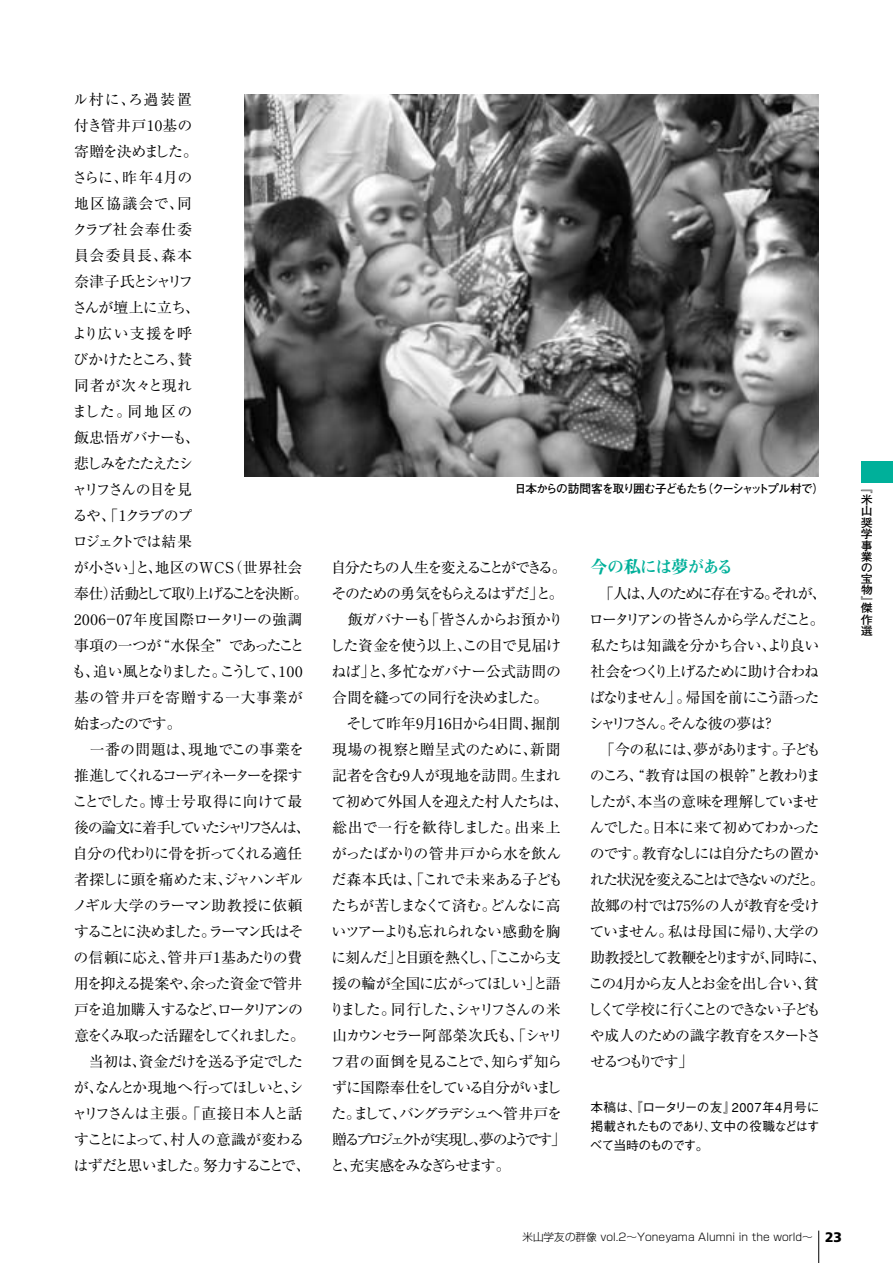
<style>
.page{position:relative;width:893px;height:1263px;background:#fff}
.page>*{position:absolute;margin:0;border:0;box-sizing:border-box;transform-origin:0 0}
.t1{font:16.95px "Midashi Min MA31";letter-spacing:-.06em;color:#00b09a}
.t2{font:14.85px/26px "Ryumin";letter-spacing:-.085em;color:#000}
.t3{font:900 13.8px "Frutiger";color:#000}
.t4{font:500 12.75px/19.2px "Gothic BBB";letter-spacing:-.065em;color:#000;text-align:justify}
.t5{font:700 11.7px "Futo Go B101";letter-spacing:-.11em;color:#000}
.t6{font:700 11.4px/11.2px "Futo Go B101";color:#000;text-align:justify;scale:1.05 1}
.t7{font:300 10.65px "Shin Go";color:#000}
</style>
<div class="page">
<hr style="left:818px;top:1231px;width:1px;height:32px;background:#000">
<img style="left:244px;top:94px;width:574px;height:383px">
<div style="left:861px;top:462px;width:31px;height:21px;background:#00b09a"></div>
<p class="t2" style="left:72px;top:89px;width:240px">ル村に、ろ過装置<br>付き管井戸10基の<br>寄贈を決めました。<br>さらに、昨年4月の<br>地区協議会で、同<br>クラブ社会奉仕委<br>員会委員長、森本<br>奈津子氏とシャリフ<br>さんが壇上に立ち、<br>より広い支援を呼<br>びかけたところ、賛<br>同者が次々と現れ<br>ました。同地区の<br>飯忠悟ガバナーも、<br>悲しみをたたえたシ<br>ャリフさんの目を見<br>るや、「1クラブのプ<br>ロジェクトでは結果<br>が小さい」と、地区のＷＣＳ（世界社会奉仕）活動として取り上げることを決断。<br>2006－07年度国際ロータリーの強調事項の一つが“水保全”であったことも、追い風となりました。こうして、100基の管井戸を寄贈する一大事業が始まったのです。<br>　一番の問題は、現地でこの事業を推進してくれるコーディネーターを探すことでした。博士号取得に向けて最後の論文に着手していたシャリフさんは、自分の代わりに骨を折ってくれる適任者探しに頭を痛めた末、ジャハンギルノギル大学のラーマン助教授に依頼することに決めました。ラーマン氏はその信頼に応え、管井戸1基あたりの費用を抑える提案や、余った資金で管井戸を追加購入するなど、ロータリアンの意をくみ取った活躍をしてくれました。　当初は、資金だけを送る予定でしたが、なんとか現地へ行ってほしいと、シャリフさんは主張。「直接日本人と話すことによって、村人の意識が変わるはずだと思いました。努力することで、</p>
<p class="t5" style="left:515px;top:484px;width:310px">日本からの訪問客を取り囲む子どもたち（クーシャットプル村で）</p>
<p class="t2" style="left:329px;top:557px;width:240px">自分たちの人生を変えることができる。そのための勇気をもらえるはずだ」と。　飯ガバナーも「皆さんからお預かりした資金を使う以上、この目で見届けねば」と、多忙なガバナー公式訪問の合間を縫っての同行を決めました。<br>　そして昨年9月16日から4日間、掘削現場の視察と贈呈式のために、新聞記者を含む9人が現地を訪問。生まれて初めて外国人を迎えた村人たちは、総出で一行を歓待しました。出来上がったばかりの管井戸から水を飲んだ森本氏は、「これで未来ある子どもたちが苦しまなくて済む。どんなに高いツアーよりも忘れられない感動を胸に刻んだ」と目頭を熱くし、「ここから支援の輪が全国に広がってほしい」と語りました。同行した、シャリフさんの米山カウンセラー阿部榮次氏も、「シャリフ君の面倒を見ることで、知らず知らずに国際奉仕をしている自分がいました。まして、バングラデシュへ管井戸を贈るプロジェクトが実現し、夢のようです」と、充実感をみなぎらせます。</p>
<p class="t1" style="left:590px;top:561px;width:145px">今の私には夢がある</p>
<p class="t2" style="left:589px;top:582px;width:239px;text-indent:10px">「人は、人のために存在する。それが、ロータリアンの皆さんから学んだこと。私たちは知識を分かち合い、より良い社会をつくり上げるために助け合わねばなりません」。帰国を前にこう語ったシャリフさん。そんな彼の夢は？</p>
<p class="t2" style="left:588px;top:738px;width:240px;text-indent:12px">「今の私には、夢があります。子どものころ、“教育は国の根幹”と教わりましたが、本当の意味を理解していませんでした。日本に来て初めてわかったのです。教育なしには自分たちの置かれた状況を変えることはできないのだと。故郷の村では75％の人が教育を受けていません。私は母国に帰り、大学の助教授として教鞭をとりますが、同時に、この4月から友人とお金を出し合い、貧しくて学校に行くことのできない子どもや成人のための識字教育をスタートさせるつもりです」</p>
<p class="t4" style="left:590px;top:1099px;width:231px">本稿は、『ロータリーの友』2007年4月号に掲載されたものであり、文中の役職などはすべて当時のものです。</p>
<p class="t6" style="left:860px;top:484px;width:13px">『米山奨学事業の宝物』</p>
<p class="t6" style="left:860px;top:603px;width:13px">傑作選</p>
<p class="t7" style="left:522px;top:1233px;width:292px">米山学友の群像 vol.2～Yoneyama Alumni in the world～</p>
<p class="t3" style="left:825px;top:1231px;width:18px">23</p>
</div>
